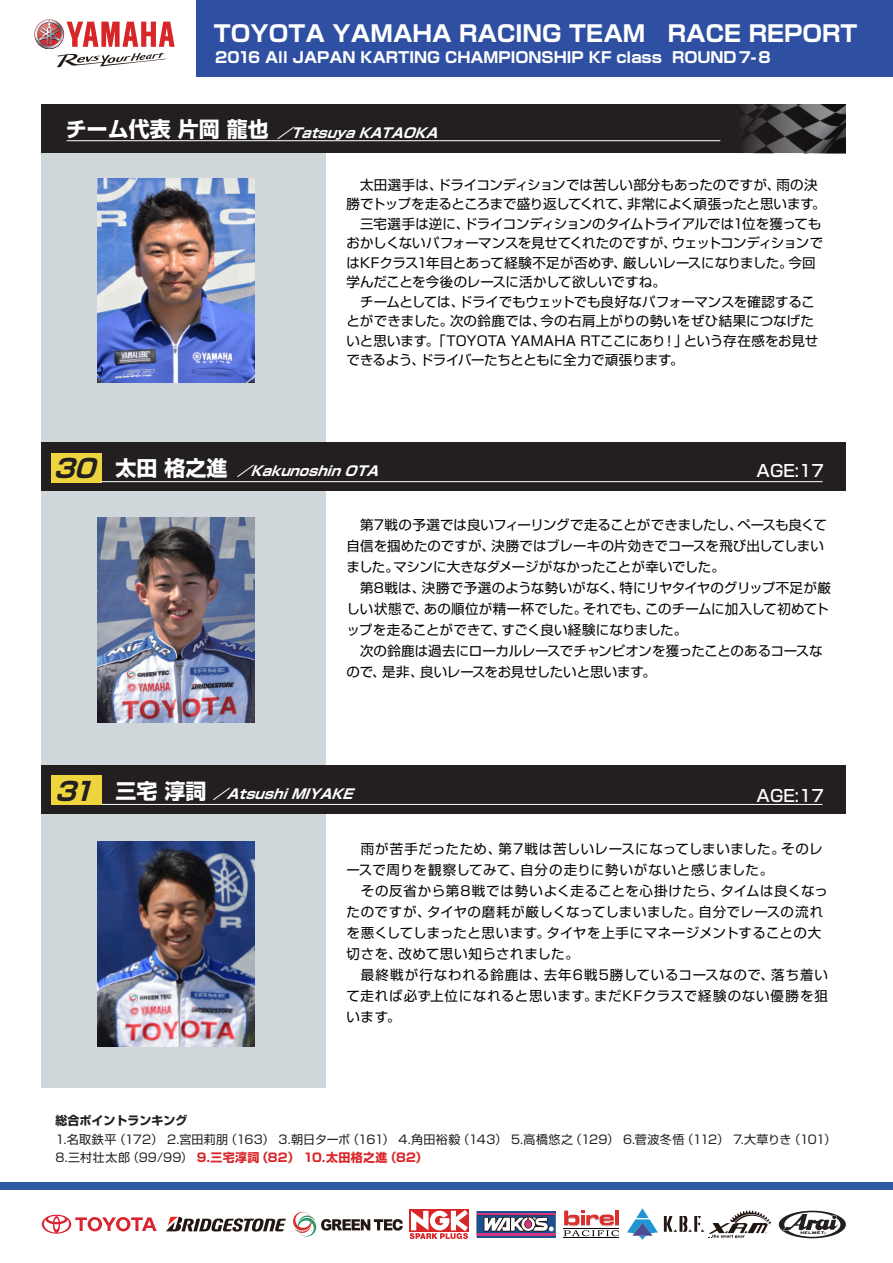
<style>
.page{position:relative;width:893px;height:1263px;background:#fff}
.page>*{position:absolute;margin:0;border:0;box-sizing:border-box;transform-origin:0 0}
.t1{font:700 22.5px "Shin Go";color:#fff}
.t2{font:700 21px "Shin Go";color:#fff}
.t3{font:500 16.5px "Shin Go";color:#fff}
.t4{font:700 15px "Shin Go";color:#fff}
.t5{font:13.5px/19.5px "Shin Go";color:#030303}
.t6{font:13.5px/21px "Shin Go";letter-spacing:.045em;color:#030303}
.t7{font:italic 700 13.5px "Shin Go";color:#fff}
.t8{font:12px/18px "Shin Go";letter-spacing:.015em;color:#231f20}
.t9{font:700 12px "Shin Go";color:#231f20}
.s1{font-size:25.5px;color:#231f20}
.s2{font-style:normal;font-size:21px}
.s3{font-weight:700;color:#d92428}
</style>
<div class="page">
<div style="left:197px;top:0;width:696px;height:77px;background:#2f50a2"></div>
<svg style="left:34px;top:19px;width:30px;height:30px"></svg>
<svg style="left:35px;top:20px;width:140px;height:47px"></svg>
<div style="left:0;top:1182px;width:893px;height:7px;background:#2f58a7"></div>
<svg style="left:42px;top:1215px;width:115px;height:19px"></svg>
<svg style="left:293px;top:1212px;width:110px;height:25px"></svg>
<div style="left:410px;top:1209px;width:59px;height:23px;background:#d82528"></div>
<svg style="left:410px;top:1210px;width:58px;height:29px"></svg>
<svg style="left:564px;top:1210px;width:55px;height:26px"></svg>
<hr style="left:563px;top:1237px;width:56px;height:1px;background:#050303">
<hr style="left:563px;top:1228px;width:56px;height:1px;background:#050303">
<svg style="left:664px;top:1210px;width:107px;height:28px"></svg>
<svg style="left:627px;top:1208px;width:31px;height:32px"></svg>
<svg style="left:166px;top:1217px;width:120px;height:14px"></svg>
<svg style="left:779px;top:1211px;width:67px;height:27px"></svg>
<hr style="left:477px;top:1211px;width:79px;height:2px;background:#221713">
<hr style="left:477px;top:1211px;width:78px;height:1px;background:#1b5093">
<hr style="left:477px;top:1235px;width:79px;height:2px;background:#221713">
<hr style="left:477px;top:1236px;width:78px;height:1px;background:#1b5093">
<svg style="left:477px;top:1213px;width:79px;height:22px"></svg>
<div style="left:42px;top:153px;width:284px;height:935px;background:#cfd7db"></div>
<div style="left:42px;top:105px;width:804px;height:48px;background:#231f20"></div>
<img style="left:98px;top:518px;width:157px;height:204px">
<img style="left:742px;top:105px;width:104px;height:48px">
<div style="left:42px;top:765px;width:804px;height:49px;background:#231f20"></div>
<hr style="left:98px;top:804px;width:724px;height:1px;background:#fff">
<div style="left:51px;top:776px;width:50px;height:29px;background:#eed53e"></div>
<div style="left:42px;top:442px;width:804px;height:49px;background:#231f20"></div>
<hr style="left:98px;top:481px;width:724px;height:1px;background:#fff">
<div style="left:51px;top:453px;width:50px;height:29px;background:#eed53e"></div>
<img style="left:98px;top:178px;width:157px;height:205px">
<img style="left:98px;top:842px;width:157px;height:204px">
<hr style="left:67px;top:140px;width:653px;height:1px;background:#fff">
<h1 class="t1" style="left:214px;top:19px;width:645px">TOYOTA YAMAHA RACING TEAM　RACE REPORT</h1>
<p class="t4" style="left:215px;top:47px;width:557px">2016 All JAPAN KARTING CHAMPIONSHIP KF class ROUND7- 8</p>
<h2 class="t2" style="left:66px;top:115px;width:204px">チーム代表 片岡 龍也</h2>
<p class="t7" style="left:277px;top:124px;width:167px">／TatsuyaKATAOKA</p>
<p class="t5" style="left:346px;top:174px;width:481px">　太田選手は、ドライコンディションでは苦しい部分もあったのですが、雨の決勝でトップを走るところまで盛り返してくれて、非常によく頑張ったと思います。　三宅選手は逆に、ドライコンディションのタイムトライアルでは1位を獲ってもおかしくないパフォーマンスを見せてくれたのですが、ウェットコンディションではKFクラス1年目とあって経験不足が否めず、厳しいレースになりました。今回学んだことを今後のレースに活かして欲しいですね。<br>　チームとしては、ドライでもウェットでも良好なパフォーマンスを確認することができました。次の鈴鹿では、今の右肩上がりの勢いをぜひ結果につなげたいと思います。「TOYOTA YAMAHA RTここにあり！」という存在感をお見せできるよう、ドライバーたちとともに全力で頑張ります。</p>
<p class="t7" style="left:53px;top:462px;width:332px"><span class="s1">30</span> <span class="s2">太田 格之進</span> ／KakunoshinOTA</p>
<p class="t3" style="left:756px;top:460px;width:69px">AGE:17</p>
<p class="t5" style="left:346px;top:513px;width:486px;line-height:21px">　第7戦の予選では良いフィーリングで走ることができましたし、ペースも良くて自信を掴めたのですが、決勝ではブレーキの片効きでコースを飛び出してしまいました。マシンに大きなダメージがなかったことが幸いでした。<br>　第8戦は、決勝で予選のような勢いがなく、特にリヤタイヤのグリップ不足が厳しい状態で、あの順位が精一杯でした。それでも、このチームに加入して初めてトップを走ることができて、すごく良い経験になりました。<br>　次の鈴鹿は過去にローカルレースでチャンピオンを獲ったことのあるコースなので、是非、良いレースをお見せしたいと思います。</p>
<p class="t7" style="left:55px;top:785px;width:305px"><span class="s1">31</span> <span class="s2">三宅 淳詞</span>／AtsushiMIYAKE</p>
<p class="t3" style="left:756px;top:784px;width:69px">AGE:17</p>
<p class="t6" style="left:346px;top:837px;width:483px">　雨が苦手だったため、第7戦は苦しいレースになってしまいました。そのレースで周りを観察してみて、自分の走りに勢いがないと感じました。<br>　その反省から第8戦では勢いよく走ることを心掛けたら、タイムは良くなったのですが、タイヤの磨耗が厳しくなってしまいました。自分でレースの流れを悪くしてしまったと思います。タイヤを上手にマネージメントすることの大切さを、改めて思い知らされました。<br>　最終戦が行なわれる鈴鹿は、去年6戦5勝しているコースなので、落ち着いて走れば必ず上位になれると思います。まだKFクラスで経験のない優勝を狙います。</p>
<p class="t9" style="left:55px;top:1112px;width:134px">総合ポイントランキング</p>
<p class="t8" style="left:55px;top:1129px;width:782px">1.名取鉄平（172） 2.宮田莉朋（163） 3.朝日ターボ（161） 4.角田裕毅（143） 5.高橋悠之（129） 6.菅波冬悟（112） 7.大草りき（101）<br>8.三村壮太郎（99/99） <span class="s3">9.三宅淳詞（82） 10.太田格之進（82）</span></p>
</div>
